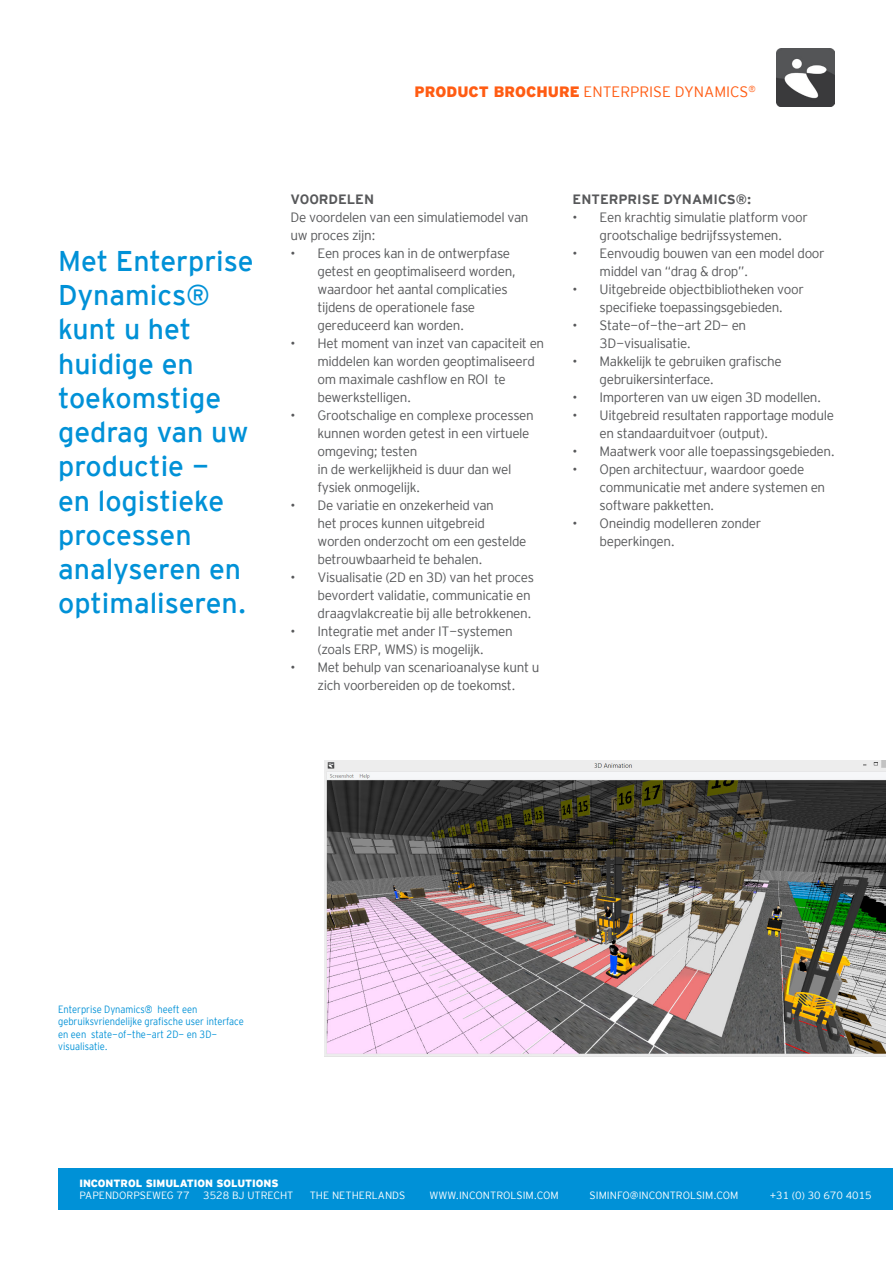
<style>
.page{position:relative;width:893px;height:1263px;background:#fff}
.page>*{position:absolute;margin:0;border:0;box-sizing:border-box;transform-origin:0 0}
.t1{font:28.5px/34.2px "Interstate Mono";color:#0091d7}
.t2{font:15px "Interstate Mono Lgt";color:#ff5c13}
.t3{font:13.5px/18px "Interstate Mono Lgt";letter-spacing:-.03em;color:#57585a}
.t4{font:700 13.5px "Interstate Mono";color:#57585a}
.t5{font:10.5px/12.6px "Interstate Mono Lgt";color:#0091d7;scale:.89 1}
.t6{font:10.5px "Interstate Mono Lgt";color:#fff}
.t7{font:900 10.5px/12.6px "Interstate Mono";color:#fff}
.s1{font-family:"Interstate Mono";font-weight:900}
.s2{font-family:"Interstate Mono Lgt";font-weight:400}
</style>
<div class="page">
<img style="left:777px;top:48px;width:58px;height:58px">
<img style="left:325px;top:760px;width:560px;height:297px">
<div style="left:58px;top:1168px;width:835px;height:42px;background:#0091d7"></div>
<p class="t1" style="left:58px;top:244px;width:197px">Met Enterprise<br>Dynamics® kunt u het huidige en toekomstige gedrag van uw productie -<br>en logistieke processen analyseren en optimaliseren.</p>
<p class="t2" style="left:415px;top:84px;width:343px"><span class="s1">PRODUCT BROCHURE</span> ENTERPRISE DYNAMICS<sup>®</sup></p>
<p class="t4" style="left:291px;top:192px;width:85px">VOORDELEN</p>
<p class="t3" style="left:291px;top:208px;width:239px">De voordelen van een simulatiemodel van uw proces zijn:</p>
<p class="t3" style="left:318px;top:244px;width:200px;text-indent:-27px">• Een proces kan in de ontwerpfase getest en geoptimaliseerd worden, waardoor het aantal complicaties tijdens de operationele fase gereduceerd kan worden.</p>
<p class="t3" style="left:318px;top:334px;width:228px;text-indent:-27px">• Het moment van inzet van capaciteit en middelen kan worden geoptimaliseerd om maximale cashflow en ROI te bewerkstelligen.</p>
<p class="t3" style="left:318px;top:406px;width:218px;text-indent:-27px">• Grootschalige en complexe processen kunnen worden getest in een virtuele omgeving; testen<br>in de werkelijkheid is duur dan wel fysiek onmogelijk.</p>
<p class="t3" style="left:318px;top:496px;width:210px;text-indent:-27px">• De variatie en onzekerheid van<br>het proces kunnen uitgebreid worden onderzocht om een gestelde betrouwbaarheid te behalen.</p>
<p class="t3" style="left:318px;top:568px;width:218px;text-indent:-27px">• Visualisatie (2D en 3D) van het proces bevordert validatie, communicatie en draagvlakcreatie bij alle betrokkenen.</p>
<p class="t3" style="left:291px;top:622px;width:224px;text-align:center">• Integratie met ander IT-systemen (zoals ERP, WMS) is mogelijk.</p>
<p class="t3" style="left:291px;top:658px;width:250px;text-align:center">• Met behulp van scenarioanalyse kunt u zich voorbereiden op de toekomst.</p>
<p class="t4" style="left:573px;top:192px;width:180px">ENTERPRISE DYNAMICS®:</p>
<p class="t3" style="left:573px;top:208px;width:237px;text-align:center">• Een krachtig simulatie platform voor grootschalige bedrijfssystemen.</p>
<p class="t3" style="left:600px;top:244px;width:226px;text-indent:-27px">• Eenvoudig bouwen van een model door middel van “drag &amp; drop”.</p>
<p class="t3" style="left:573px;top:280px;width:233px;text-align:center">• Uitgebreide objectbibliotheken voor specifieke toepassingsgebieden.</p>
<p class="t3" style="left:600px;top:316px;width:148px;text-indent:-27px">• State-of-the-art 2D- en<br>3D-visualisatie.</p>
<p class="t3" style="left:600px;top:352px;width:183px;text-indent:-27px">• Makkelijk te gebruiken grafische gebruikersinterface.</p>
<p class="t3" style="left:573px;top:388px;width:250px">• Importeren van uw eigen 3D modellen.</p>
<p class="t3" style="left:600px;top:406px;width:236px;text-indent:-27px">• Uitgebreid resultaten rapportage module en standaarduitvoer (output).</p>
<p class="t3" style="left:573px;top:442px;width:264px">• Maatwerk voor alle toepassingsgebieden.</p>
<p class="t3" style="left:600px;top:460px;width:227px;text-indent:-27px">• Open architectuur, waardoor goede communicatie met andere systemen en software pakketten.</p>
<p class="t3" style="left:600px;top:514px;width:163px;text-indent:-27px">• Oneindig modelleren zonder beperkingen.</p>
<p class="t5" style="left:58px;top:1002px;width:210px">Enterprise Dynamics® heeft een gebruiksvriendelijke grafische user interface en een state-of-the-art 2D- en 3D&shy;visualisatie.</p>
<p class="t7" style="left:79px;top:1176px;width:201px">INCONTROL SIMULATION SOLUTIONS<br><span class="s2">PAPENDORPSEWEG 77</span></p>
<p class="t6" style="left:203px;top:1190px;width:92px">3528 BJ UTRECHT</p>
<p class="t6" style="left:310px;top:1190px;width:97px">THE NETHERLANDS</p>
<p class="t6" style="left:430px;top:1190px;width:131px">WWW.INCONTROLSIM.COM</p>
<p class="t6" style="left:590px;top:1190px;width:150px">SIMINFO@INCONTROLSIM.COM</p>
<p class="t6" style="left:770px;top:1190px;width:104px">+31 (0) 30 670 4015</p>
</div>
